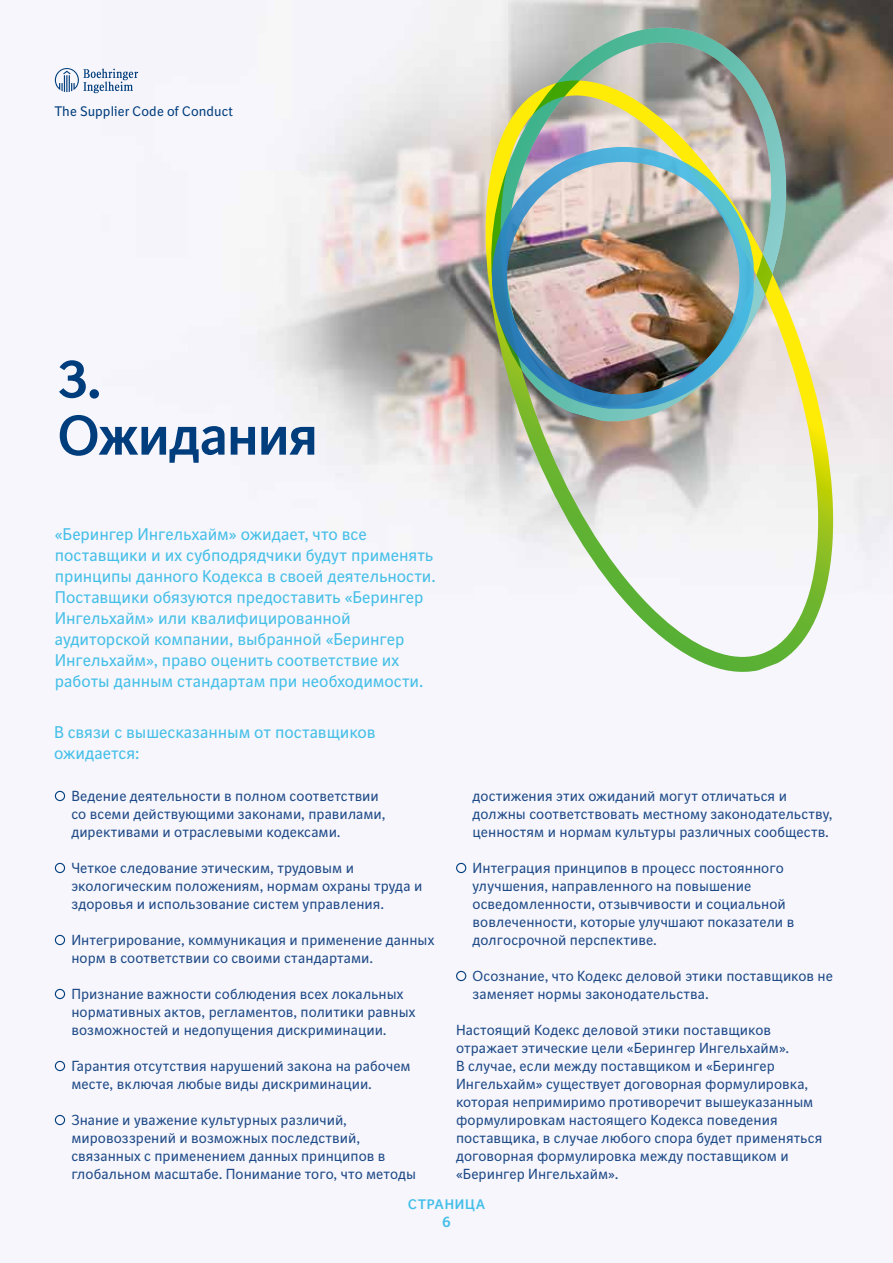
<style>
.page{position:relative;width:893px;height:1263px;background:#fff}
.page>*{position:absolute;margin:0;border:0;box-sizing:border-box;transform-origin:0 0}
.t1{font:700 54px/57px "BI Sans NEXT";letter-spacing:-.02em;color:#003d7c}
.t2{font:16.5px/21px "BI Sans NEXT";letter-spacing:-.005em;color:#44bfe8}
.t3{font:700 15px "BI Sans NEXT";color:#44bfe8}
.t4{font:14.25px/18px "BI Sans NEXT";color:#1e4a87}
.t5{font:13.5px "BI Sans NEXT";letter-spacing:.005em;color:#003d7c}
.t6{font:700 13.5px "BI Sans NEXT";letter-spacing:.07em;color:#44bfe8}
</style>
<div class="page">
<img style="left:54px;top:0;width:839px;height:1126px">
<svg style="left:482px;top:80px;width:354px;height:598px"></svg>
<img style="left:487px;top:27px;width:303px;height:398px">
<img style="left:492px;top:147px;width:262px;height:262px">
<div style="left:55px;top:791px;width:10px;height:10px;border:1px solid #003d7c;border-radius:50%"></div>
<div style="left:55px;top:863px;width:10px;height:10px;border:1px solid #003d7c;border-radius:50%"></div>
<div style="left:55px;top:935px;width:10px;height:10px;border:1px solid #003d7c;border-radius:50%"></div>
<div style="left:55px;top:989px;width:10px;height:10px;border:1px solid #003d7c;border-radius:50%"></div>
<div style="left:55px;top:1061px;width:10px;height:10px;border:1px solid #003d7c;border-radius:50%"></div>
<div style="left:55px;top:1115px;width:10px;height:10px;border:1px solid #003d7c;border-radius:50%"></div>
<div style="left:456px;top:863px;width:10px;height:10px;border:1px solid #003d7c;border-radius:50%"></div>
<div style="left:456px;top:971px;width:10px;height:10px;border:1px solid #003d7c;border-radius:50%"></div>
<svg style="left:55px;top:68px;width:83px;height:25px"></svg>
<p class="t5" style="left:55px;top:103px;width:180px">The Supplier Code of Conduct</p>
<h1 class="t1" style="left:58px;top:349px;width:262px">3.<br>Ожидaния</h1>
<p class="t2" style="left:55px;top:524px;width:382px">«Берингер Ингельхайм» ожидает, что все поставщики и их субподрядчики будут применять принципы данного Кодекса в своей деятельности.<br>Поставщики обязуются предоставить «Берингер Ингельхайм» или квалифицированной аудиторской компании, выбранной «Берингер Ингельхайм», право оценить соответствие их работы данным стандартам при необходимости.</p>
<p class="t2" style="left:54px;top:722px;width:323px">В связи с вышесказанным от поставщиков ожидается:</p>
<p class="t4" style="left:71px;top:787px;width:316px">Ведение деятельности в полном соответствии со всеми действующими законами, правилами, директивами и отраслевыми кодексами.</p>
<p class="t4" style="left:71px;top:859px;width:353px">Четкое следование этическим, трудовым и экологическим положениям, нормам охраны труда и здоровья и использование систем управления.</p>
<p class="t4" style="left:71px;top:931px;width:365px">Интегрирование, коммуникация и применение данных норм в соответствии со своими стандартами.</p>
<p class="t4" style="left:71px;top:985px;width:346px">Признание важности соблюдения всех локальных нормативных актов, регламентов, политики равных возможностей и недопущения дискриминации.</p>
<p class="t4" style="left:71px;top:1057px;width:341px">Гарантия отсутствия нарушений закона на рабочем месте, включая любые виды дискриминации.</p>
<p class="t4" style="left:71px;top:1111px;width:346px">Знание и уважение культурных различий, мировоззрений и возможных последствий, связанных с применением данных принципов в глобальном масштабе. Понимание того, что методы</p>
<p class="t4" style="left:473px;top:787px;width:362px">достижения этих ожиданий могут отличаться и должны соответствовать местному законодательству, ценностям и нормам культуры различных сообществ.</p>
<p class="t4" style="left:473px;top:859px;width:323px">Интеграция принципов в процесс постоянного улучшения, направленного на повышение осведомленности, отзывчивости и социальной вовлеченности, которые улучшают показатели в долгосрочной перспективе.</p>
<p class="t4" style="left:473px;top:967px;width:362px">Осознание, что Кодекс деловой этики поставщиков не заменяет нормы законодательства.</p>
<p class="t4" style="left:456px;top:1021px;width:368px">Настоящий Кодекс деловой этики поставщиков отражает этические цели «Берингер Ингельхайм».<br>В случае, если между поставщиком и «Берингер Ингельхайм» существует договорная формулировка, которая непримиримо противоречит вышеуказанным формулировкам настоящего Кодекса поведения поставщика, в случае любого спора будет применяться договорная формулировка между поставщиком и «Берингер Ингельхайм».</p>
<p class="t6" style="left:408px;top:1196px;width:78px">СТРАНИЦА</p>
<p class="t3" style="left:442px;top:1212px;width:10px">6</p>
</div>
